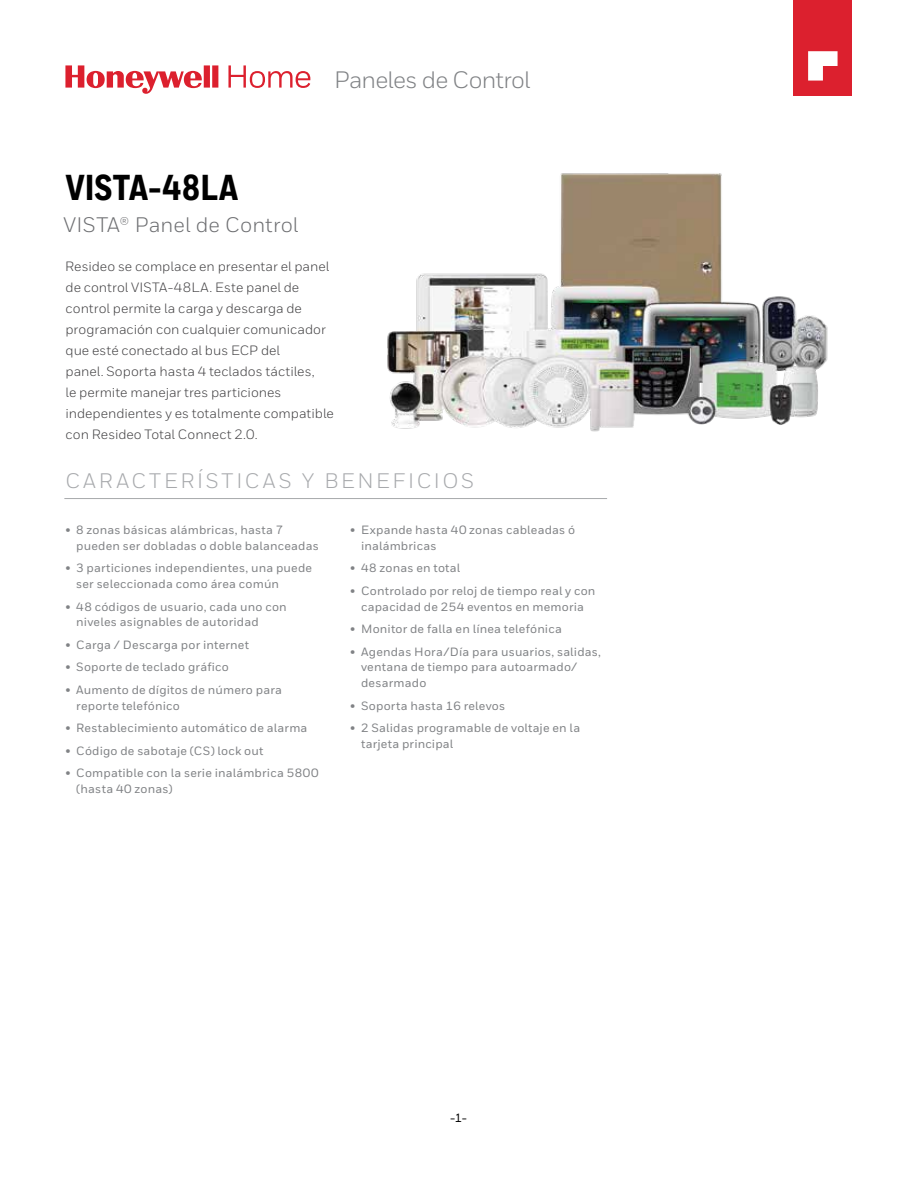
<style>
.page{position:relative;width:918px;height:1188px;background:#fff}
.page>*{position:absolute;margin:0;border:0;box-sizing:border-box;transform-origin:0 0}
.t1{font:800 36px "Honeywell Cond";color:#000}
.t2{font:23.7px "Honeywell Sans";letter-spacing:-.03em;color:#808285}
.t3{font:21px "Honeywell Sans";letter-spacing:.125em;color:#a7a9ac}
.t4{font:21px "Honeywell Sans";letter-spacing:.005em;color:#6d6e71}
.t5{font:13.5px/21px "Honeywell Sans";color:#414042}
.t6{font:500 12px/15.8px "Honeywell Sans";letter-spacing:.015em;color:#808285}
.t7{font:500 12px "Honeywell Sans";color:#000}
</style>
<div class="page">
<svg style="left:65px;top:65px;width:245px;height:29px"></svg>
<hr style="left:64px;top:498px;width:543px;height:1px;background:#a7a9ac">
<div style="left:793px;top:0;width:59px;height:95px;background:#dc202e"></div>
<svg style="left:808px;top:51px;width:30px;height:30px"></svg>
<img style="left:387px;top:173px;width:441px;height:259px">
<h2 class="t2" style="left:334px;top:65px;width:198px">Paneles de Control</h2>
<h1 class="t1" style="left:65px;top:166px;width:175px">VISTA-48LA</h1>
<h3 class="t4" style="left:64px;top:213px;width:236px">VISTA® Panel de Control</h3>
<p class="t5" style="left:65px;top:256px;width:270px">Resideo se complace en presentar el panel de control VISTA-48LA. Este panel de control permite la carga y descarga de programación con cualquier comunicador que esté conectado al bus ECP del<br>panel. Soporta hasta 4 teclados táctiles,<br>le permite manejar tres particiones independientes y es totalmente compatible con Resideo Total Connect 2.0.</p>
<h3 class="t3" style="left:65px;top:468px;width:410px">CARACTERÍSTICAS Y BENEFICIOS</h3>
<p class="t6" style="left:76px;top:522px;width:244px;text-indent:-11px">• 8 zonas básicas alámbricas, hasta 7 pueden ser dobladas o doble balanceadas</p>
<p class="t6" style="left:76px;top:561px;width:237px;text-indent:-11px">• 3 particiones independientes, una puede ser seleccionada como área común</p>
<p class="t6" style="left:76px;top:599px;width:212px;text-indent:-11px">• 48 códigos de usuario, cada uno con niveles asignables de autoridad</p>
<p class="t6" style="left:65px;top:637px;width:185px">• Carga / Descarga por internet</p>
<p class="t6" style="left:65px;top:660px;width:165px">• Soporte de teclado gráfico</p>
<p class="t6" style="left:76px;top:682px;width:207px;text-indent:-11px">• Aumento de dígitos de número para reporte telefónico</p>
<p class="t6" style="left:65px;top:720px;width:244px">• Restablecimiento automático de alarma</p>
<p class="t6" style="left:65px;top:743px;width:199px">• Código de sabotaje (CS) lock out</p>
<p class="t6" style="left:76px;top:765px;width:244px;text-indent:-11px">• Compatible con la serie inalámbrica 5800 (hasta 40 zonas)</p>
<p class="t6" style="left:361px;top:522px;width:216px;text-indent:-11px">• Expande hasta 40 zonas cableadas ó inalámbricas</p>
<p class="t6" style="left:350px;top:561px;width:111px">• 48 zonas en total</p>
<p class="t6" style="left:350px;top:583px;width:247px;text-align:center">• Controlado por reloj de tiempo real y con capacidad de 254 eventos en memoria</p>
<p class="t6" style="left:350px;top:621px;width:213px">• Monitor de falla en línea telefónica</p>
<p class="t6" style="left:361px;top:644px;width:241px;text-indent:-11px">• Agendas Hora/Día para usuarios, salidas, ventana de tiempo para autoarmado/ desarmado</p>
<p class="t6" style="left:350px;top:698px;width:156px">• Soporta hasta 16 relevos</p>
<p class="t6" style="left:361px;top:720px;width:221px;text-indent:-11px">• 2 Salidas programable de voltaje en la tarjeta principal</p>
<p class="t7" style="left:450px;top:1111px;width:18px">-1-</p>
</div>
